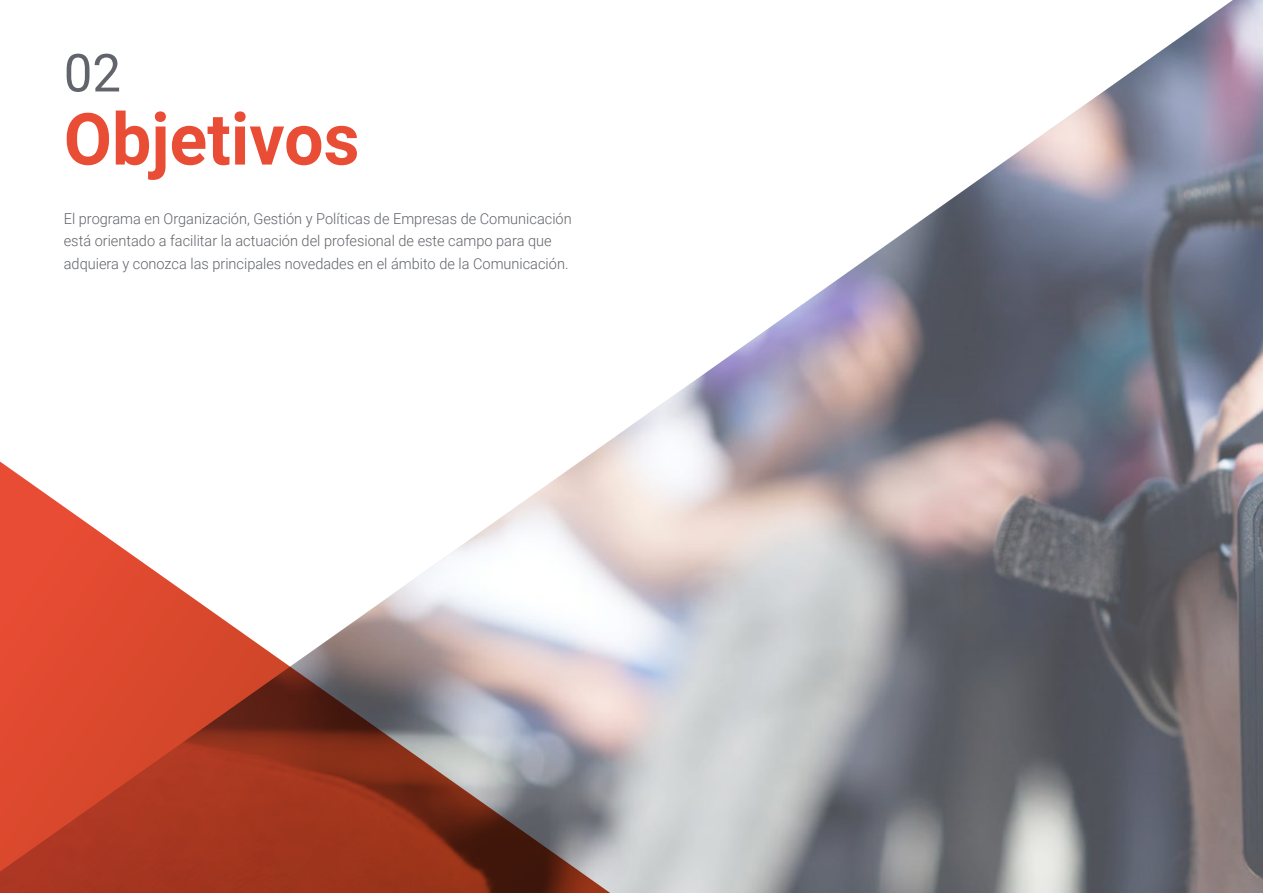
<style>
.page{position:relative;width:1263px;height:893px;background:#fff}
.page>*{position:absolute;margin:0;border:0;box-sizing:border-box;transform-origin:0 0}
.t1{font:700 72px "Roboto";color:#e94d35}
.t2{font:52.5px "Roboto";color:#61646a}
.t3{font:300 15px/22.5px "Roboto";color:#61646a}
</style>
<div class="page">
<img style="left:602px;top:0;width:661px;height:893px">
<svg style="left:0;top:446px;width:640px;height:447px"></svg>
<h2 class="t2" style="left:64px;top:36px;width:59px">02</h2>
<h1 class="t1" style="left:64px;top:89px;width:297px">Objetivos</h1>
<p class="t3" style="left:64px;top:207px;width:509px">El programa en Organización, Gestión y Políticas de Empresas de Comunicación está orientado a facilitar la actuación del profesional de este campo para que adquiera y conozca las principales novedades en el ámbito de la Comunicación.</p>
</div>
